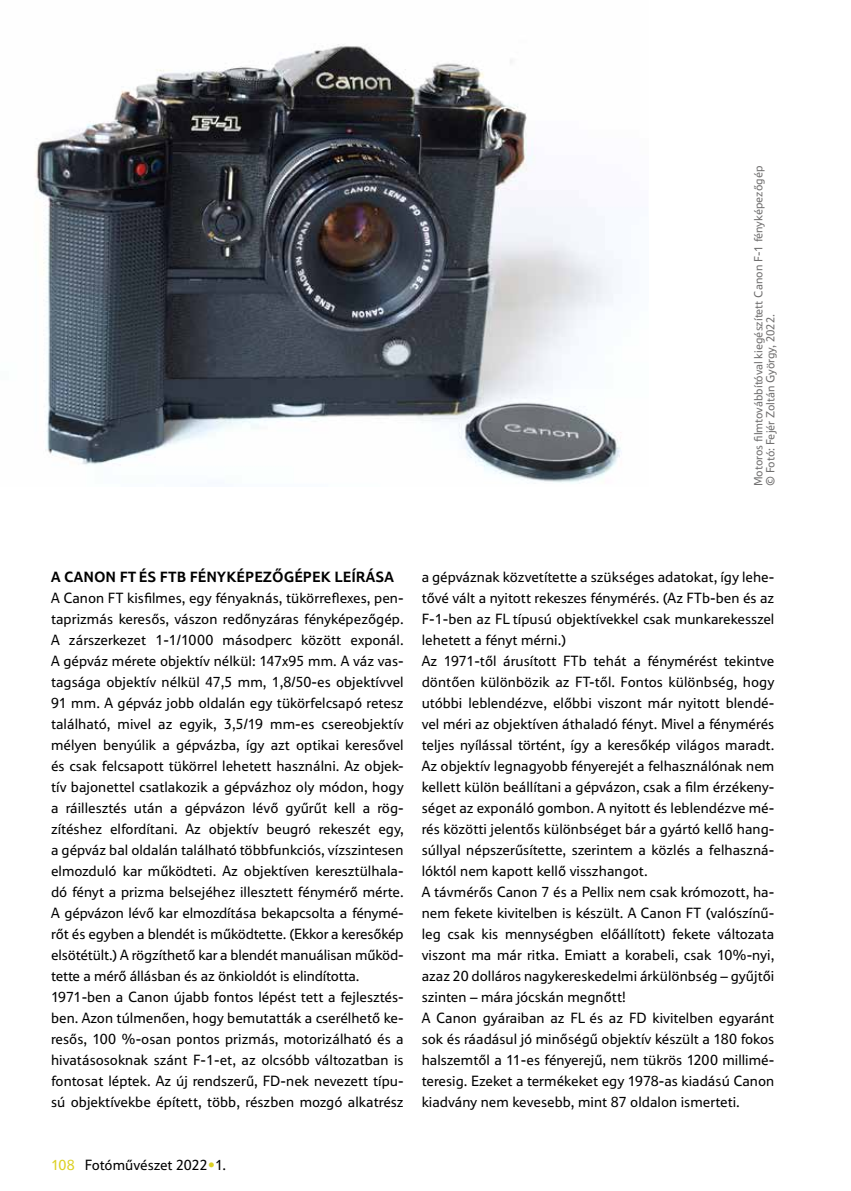
<style>
.page{position:relative;width:851px;height:1191px;background:#fff}
.page>*{position:absolute;margin:0;border:0;box-sizing:border-box;transform-origin:0 0}
.t1{font:15px/21px "Tesco M";color:#000}
.t2{font:700 15px "Tesco M";letter-spacing:.015em;color:#000}
.t3{font:700 15px "Tesco M";letter-spacing:.035em;color:#000}
.t4{font:12px/12px "Tesco M";color:#706f6f}
.s1{color:#dcd023}
</style>
<div class="page">
<img style="left:35px;top:44px;width:587px;height:440px">
<p class="t4" style="left:752px;top:486px;width:322px;rotate:-90deg">Motoros filmtovábbítóval kiegészített Canon F-1 fényképezőgép © Fotó: Fejér Zoltán György, 2022.</p>
<p class="t2" style="left:51px;top:568px;width:185px">A CANO N FT ÉS FTB FÉ NYKÉP</p>
<p class="t3" style="left:254px;top:568px;width:40px">EZŐGÉP</p>
<p class="t3" style="left:312px;top:568px;width:65px">EK LEÍRÁSA</p>
<p class="t1" style="left:51px;top:587px;width:354px">A Canon FT kisfilmes, egy fényaknás, tükörreflexes, pen&shy;taprizmás keresős, vászon redőnyzáras fényképezőgép.<br>A zárszerkezet 1-1/1000 másodperc között exponál.<br>A gépváz mérete objektív nélkül: 147x95 mm. A váz vas&shy;tagsága objektív nélkül 47,5 mm, 1,8/50-es objektívvel 91 mm. A gépváz jobb oldalán egy tükörfelcsapó retesz található, mivel az egyik, 3,5/19 mm-es csereobjektív mélyen benyúlik a gépvázba, így azt optikai keresővel és csak felcsapott tükörrel lehetett használni. Az objek&shy;tív bajonettel csatlakozik a gépvázhoz oly módon, hogy a ráillesztés után a gépvázon lévő gyűrűt kell a rög&shy;zítéshez elfordítani. Az objektív beugró rekeszét egy, a gépváz bal oldalán található többfunkciós, vízszintesen elmozduló kar működteti. Az objektíven keresztülhala&shy;dó fényt a prizma belsejéhez illesztett fénymérő mérte.<br>A gépvázon lévő kar elmozdítása bekapcsolta a fénymé&shy;rőt és egyben a blendét is működtette. (Ekkor a keresőkép elsötétült.) A rögzíthető kar a blendét manuálisan működ&shy;tette a mérő állásban és az önkioldót is elindította.<br>1971-ben a Canon újabb fontos lépést tett a fejlesztés&shy;ben. Azon túlmenően, hogy bemutatták a cserélhető ke&shy;resős, 100 %-osan pontos prizmás, motorizálható és a hivatásosoknak szánt F-1-et, az olcsóbb változatban is fontosat léptek. Az új rendszerű, FD-nek nevezett típu&shy;sú objektívekbe épített, több, részben mozgó alkatrész</p>
<p class="t1" style="left:421px;top:566px;width:354px">a gépváznak közvetítette a szükséges adatokat, így lehe&shy;tővé vált a nyitott rekeszes fénymérés. (Az FTb-ben és az F-1-ben az FL típusú objektívekkel csak munkarekesszel lehetett a fényt mérni.)<br>Az 1971-től árusított FTb tehát a fénymérést tekintve döntően különbözik az FT-től. Fontos különbség, hogy utóbbi leblendézve, előbbi viszont már nyitott blendé&shy;vel méri az objektíven áthaladó fényt. Mivel a fénymérés teljes nyílással történt, így a keresőkép világos maradt.<br>Az objektív legnagyobb fényerejét a felhasználónak nem kellett külön beállítani a gépvázon, csak a film érzékeny&shy;séget az exponáló gombon. A nyitott és leblendézve mé&shy;rés közötti jelentős különbséget bár a gyártó kellő hang&shy;súllyal népszerűsítette, szerintem a közlés a felhaszná&shy;lóktól nem kapott kellő visszhangot.<br>A távmérős Canon 7 és a Pellix nem csak krómozott, ha&shy;nem fekete kivitelben is készült. A Canon FT (valószínű&shy;leg csak kis mennységben előállított) fekete változata viszont ma már ritka. Emiatt a korabeli, csak 10%-nyi, azaz 20 dolláros nagykereskedelmi árkülönbség – gyűjtői szinten – mára jócskán megnőtt!<br>A Canon gyáraiban az FL és az FD kivitelben egyaránt sok és ráadásul jó minőségű objektív készült a 180 fokos halszemtől a 11-es fényerejű, nem tükrös 1200 millimé&shy;teresig. Ezeket a termékeket egy 1978-as kiadású Canon kiadvány nem kevesebb, mint 87 oldalon ismerteti.</p>
<p class="t1" style="left:51px;top:1154px;width:177px"><span class="s1">108</span> Fotóművészet 2022<span class="s1">•</span>1.</p>
</div>
